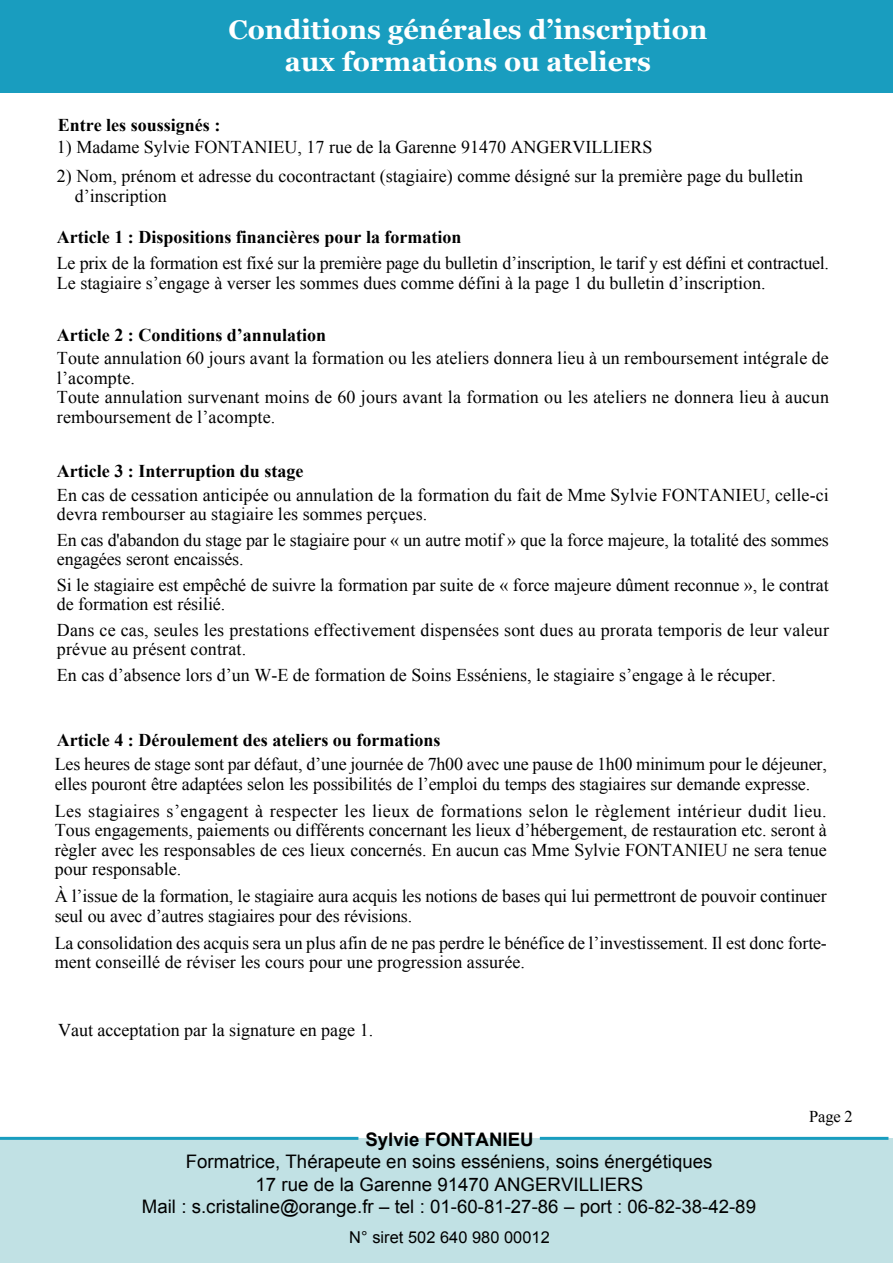
<style>
.page{position:relative;width:893px;height:1263px;background:#fff}
.page>*{position:absolute;margin:0;border:0;box-sizing:border-box;transform-origin:0 0}
.t1{font:700 27px/32.2px "Georgia";color:#fff;text-align:center}
.t2{font:18.6px/22.4px "Arial";color:#000;text-align:center}
.t3{font:700 18.6px "Arial";color:#000}
.t4{font:18px/19.5px "Times New Roman";color:#000}
.t5{font:700 18px "Times New Roman";color:#000}
.t6{font:16.5px "Times New Roman";color:#000}
.t7{font:16.35px "Arial";color:#000}
</style>
<div class="page">
<div style="left:0;top:1138px;width:892px;height:125px;background:#c1e1e4"></div>
<hr style="left:0;top:1137px;width:358px;height:3px;background:#199dbf">
<hr style="left:540px;top:1137px;width:348px;height:3px;background:#199dbf">
<div style="left:0;top:0;width:892px;height:93px;background:#199dbf"></div>
<h1 class="t1" style="left:228px;top:12px;width:480px">Conditions générales d’inscription aux formations ou ateliers</h1>
<p class="t5" style="left:58px;top:112px;width:164px">Entre les soussignés :</p>
<p class="t4" style="left:57px;top:137px;width:597px">1) Madame Sylvie FONTANIEU, 17 rue de la Garenne 91470 ANGERVILLIERS</p>
<p class="t4" style="left:75px;top:166px;width:729px;text-indent:-18px">2) Nom, prénom et adresse du cocontractant (stagiaire) comme désigné sur la première page du bulletin d’inscription</p>
<p class="t5" style="left:57px;top:224px;width:406px">Article 1 : Dispositions financières pour la formation</p>
<p class="t4" style="left:57px;top:253px;width:773px">Le prix de la formation est fixé sur la première page du bulletin d’inscription, le tarif y est défini et contractuel.<br>Le stagiaire s’engage à verser les sommes dues comme défini à la page 1 du bulletin d’inscription.</p>
<p class="t5" style="left:57px;top:323px;width:271px">Article 2 : Conditions d’annulation</p>
<p class="t4" style="left:57px;top:348px;width:773px">Toute annulation 60 jours avant la formation ou les ateliers donnera lieu à un remboursement intégrale de l’acompte.<br>Toute annulation survenant moins de 60 jours avant la formation ou les ateliers ne donnera lieu à aucun remboursement de l’acompte.</p>
<p class="t5" style="left:57px;top:459px;width:248px">Article 3 : Interruption du stage</p>
<p class="t4" style="left:57px;top:485px;width:773px">En cas de cessation anticipée ou annulation de la formation du fait de Mme Sylvie FONTANIEU, celle-ci devra rembourser au stagiaire les sommes perçues.</p>
<p class="t4" style="left:57px;top:530px;width:773px">En cas d'abandon du stage par le stagiaire pour « un autre motif » que la force majeure, la totalité des sommes engagées seront encaissés.</p>
<p class="t4" style="left:57px;top:575px;width:773px">Si le stagiaire est empêché de suivre la formation par suite de « force majeure dûment reconnue », le contrat de formation est résilié.</p>
<p class="t4" style="left:57px;top:620px;width:773px">Dans ce cas, seules les prestations effectivement dispensées sont dues au prorata temporis de leur valeur prévue au présent contrat.</p>
<p class="t4" style="left:57px;top:665px;width:720px">En cas d’absence lors d’un W-E de formation de Soins Esséniens, le stagiaire s’engage à le récuper.</p>
<p class="t5" style="left:57px;top:727px;width:385px">Article 4 : Déroulement des ateliers ou formations</p>
<p class="t4" style="left:55px;top:754px;width:773px">Les heures de stage sont par défaut, d’une journée de 7h00 avec une pause de 1h00 minimum pour le déjeuner, elles pouront être adaptées selon les possibilités de l’emploi du temps des stagiaires sur demande expresse.</p>
<p class="t4" style="left:55px;top:801px;width:773px;text-align:justify">Les stagiaires s’engagent à respecter les lieux de formations selon le règlement intérieur dudit lieu.<br>Tous engagements, paiements ou différents concernant les lieux d’hébergement, de restauration etc. seront à règler avec les responsables de ces lieux concernés. En aucun cas Mme Sylvie FONTANIEU ne sera tenue pour responsable.</p>
<p class="t4" style="left:55px;top:886px;width:773px">À l’issue de la formation, le stagiaire aura acquis les notions de bases qui lui permettront de pouvoir continuer seul ou avec d’autres stagiaires pour des révisions.</p>
<p class="t4" style="left:55px;top:933px;width:773px">La consolidation des acquis sera un plus afin de ne pas perdre le bénéfice de l’investissement. Il est donc forte&shy;ment conseillé de réviser les cours pour une progression assurée.</p>
<p class="t4" style="left:58px;top:1020px;width:316px">Vaut acceptation par la signature en page 1.</p>
<p class="t3" style="left:365px;top:1127px;width:170px">Sylvie FONTANIEU</p>
<p class="t2" style="left:142px;top:1151px;width:616px">Formatrice, Thérapeute en soins esséniens, soins énergétiques<br>17 rue de la Garenne 91470 ANGERVILLIERS<br>Mail : s.cristaline@orange.fr – tel : 01-60-81-27-86 – port : 06-82-38-42-89</p>
<p class="t7" style="left:349px;top:1227px;width:202px">N° siret 502 640 980 00012</p>
<p class="t6" style="left:809px;top:1105px;width:45px">Page 2</p>
</div>
